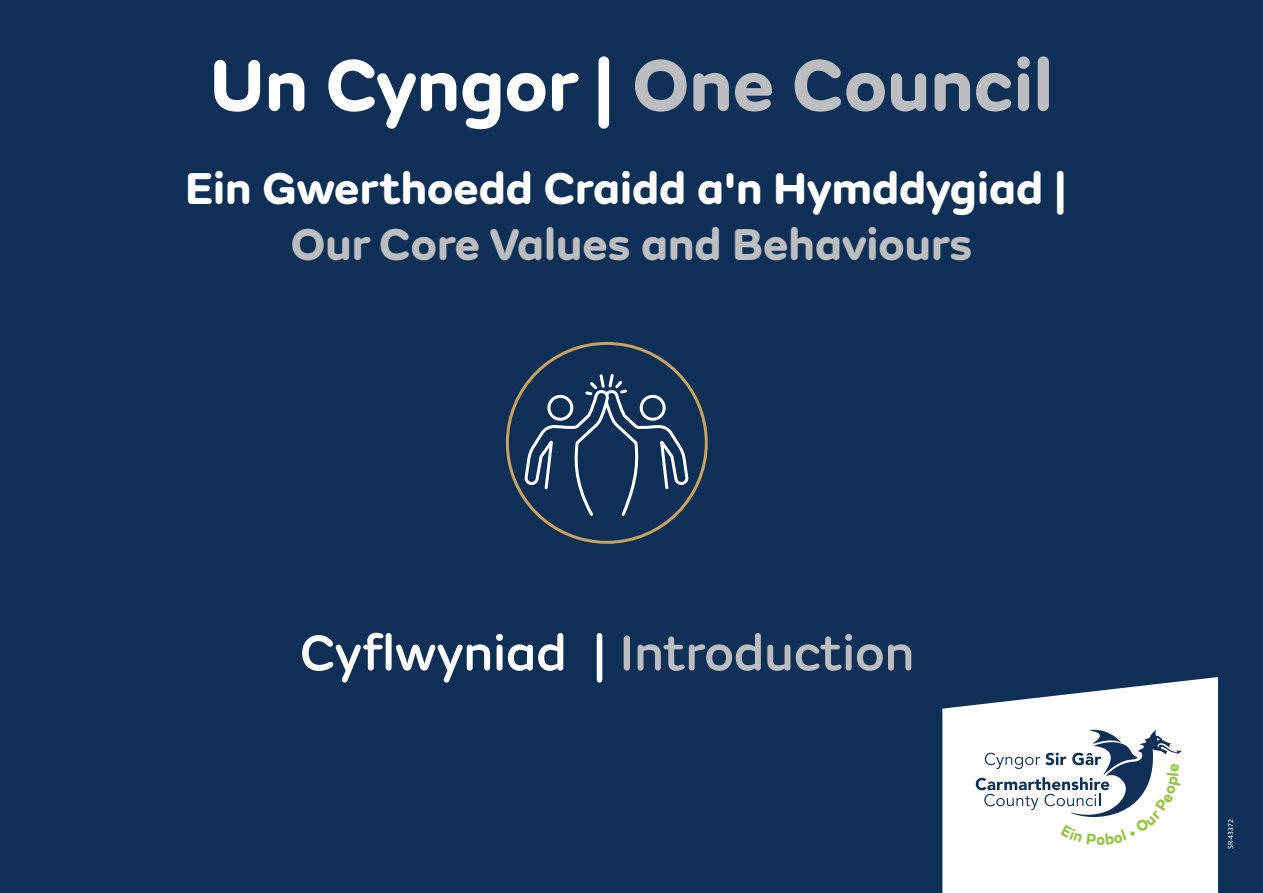
<style>
.page{position:relative;width:1263px;height:893px;background:#0f3056}
.page>*{position:absolute;margin:0;border:0;box-sizing:border-box;transform-origin:0 0}
.t1{font:700 76.65px "FS Aldrin";color:#bcbdc0}
.t2{font:500 52.65px "FS Aldrin";color:#bcbdc0}
.t3{font:700 46.65px "FS Aldrin";color:#fff}
.t4{font:700 46.65px "FS Aldrin";color:#bcbdc0}
.t5{font:7.5px "Myriad Pro";color:#fff}
.s1{color:#fff}
</style>
<div class="page">
<svg style="left:523px;top:372px;width:167px;height:146px"></svg>
<svg style="left:942px;top:677px;width:276px;height:216px;background:#e0e4e9"></svg>
<svg style="left:976px;top:728px;width:206px;height:117px;background:#d8dde4"></svg>
<h1 class="t1" style="left:210px;top:35px;width:845px"><span class="s1">Un Cyngor |</span> One Council</h1>
<p class="t3" style="left:185px;top:158px;width:883px">Ein Gwerthoedd Craidd a'n Hymddygiad |</p>
<p class="t4" style="left:291px;top:214px;width:683px">Our Core Values and Behaviours</p>
<p class="t2" style="left:300px;top:620px;width:616px"><span class="s1">Cyflwyniad |</span> Introduction</p>
<p class="t5" style="left:1226px;top:849px;width:31px;rotate:-90deg">SR-43372</p>
</div>
